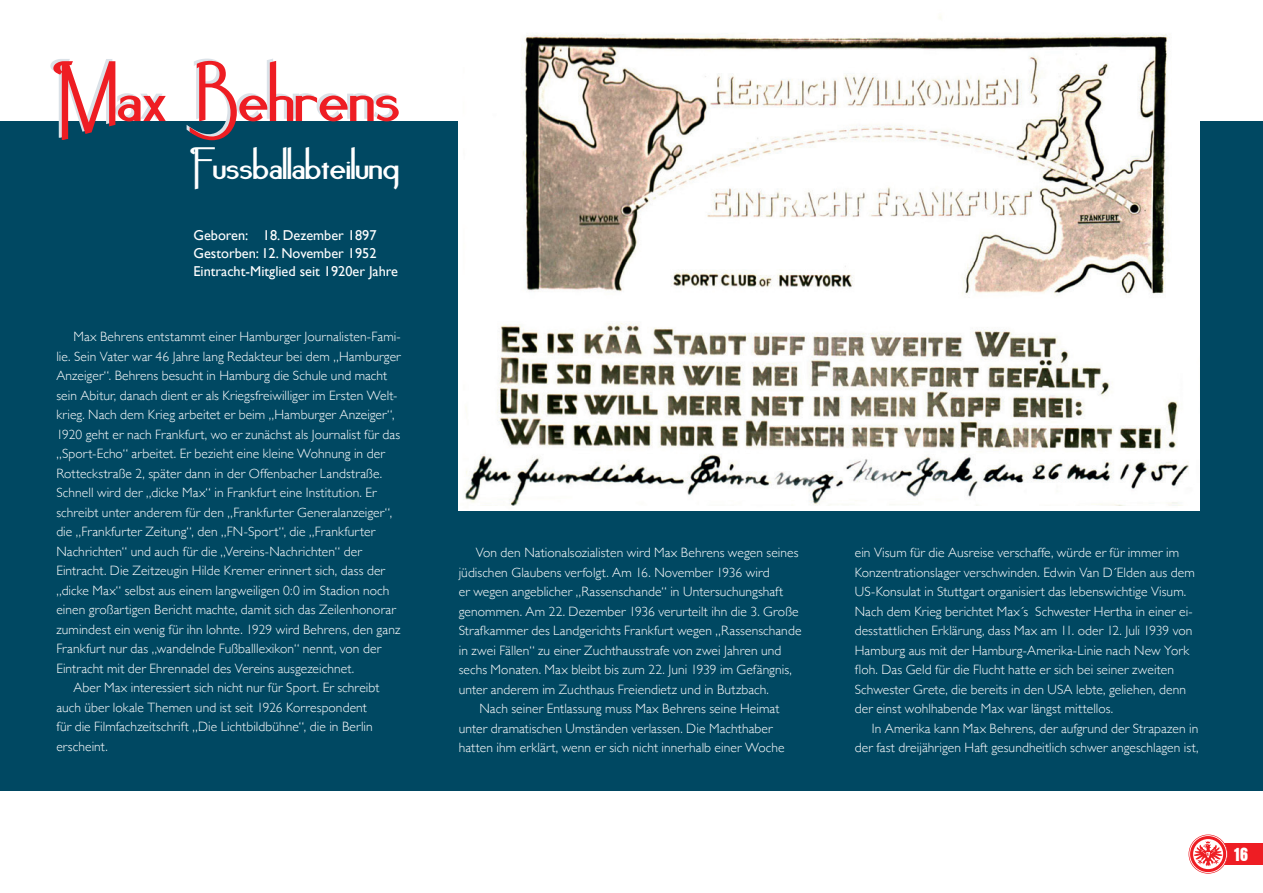
<style>
.page{position:relative;width:1263px;height:893px;background:#fff}
.page>*{position:absolute;margin:0;border:0;box-sizing:border-box;transform-origin:0 0}
.t1{font:63px "Noir et Blanc Bold";color:#ee1d23}
.t2{font:33.45px "Noir et Blanc Bold";color:#fff}
.t3{font:700 condensed 19.5px "Aurora BT";color:#fff}
.t4{font:14.25px/17.9px "Gill Sans";color:#fff}
.t5{font:300 13.5px/19.5px "Gill Sans";letter-spacing:.005em;color:#fff}
</style>
<div class="page">
<div style="left:0;top:121px;width:1263px;height:670px;background:#004862"></div>
<img style="left:459px;top:16px;width:741px;height:494px">
<div style="left:1195px;top:843px;width:68px;height:21px;background:#ee1d23"></div>
<svg style="left:1188px;top:834px;width:40px;height:40px"></svg>
<h1 class="t1" style="left:52px;top:61px;width:349px">Max Behrens</h1>
<h2 class="t2" style="left:190px;top:147px;width:211px">Fussballabteilung</h2>
<p class="t4" style="left:193px;top:226px;width:206px">Geboren: 18. Dezember 1897<br>Gestorben: 12. November 1952<br>Eintracht-Mitglied seit 1920er Jahre</p>
<p class="t5" style="left:73px;top:327px;width:329px">Max Behrens entstammt einer Hamburger Journalisten-Fami-</p>
<p class="t5" style="left:56px;top:346px;width:346px">lie. Sein Vater war 46 Jahre lang Redakteur bei dem „Hamburger</p>
<p class="t5" style="left:56px;top:366px;width:332px">Anzeiger“. Behrens besucht in Hamburg die Schule und macht</p>
<p class="t5" style="left:56px;top:385px;width:343px">sein Abitur, danach dient er als Kriegsfreiwilliger im Ersten Welt-</p>
<p class="t5" style="left:56px;top:405px;width:340px">krieg. Nach dem Krieg arbeitet er beim „Hamburger Anzeiger“,</p>
<p class="t5" style="left:56px;top:424px;width:345px">1920 geht er nach Frankfurt, wo er zunächst als Journalist für das</p>
<p class="t5" style="left:56px;top:444px;width:330px">„Sport-Echo“ arbeitet. Er bezieht eine kleine Wohnung in der</p>
<p class="t5" style="left:56px;top:463px;width:327px">Rotteckstraße 2, später dann in der Offenbacher Landstraße.</p>
<p class="t5" style="left:56px;top:483px;width:322px">Schnell wird der „dicke Max“ in Frankfurt eine Institution. Er</p>
<p class="t5" style="left:56px;top:502px;width:337px">schreibt unter anderem für den „Frankfurter Generalanzeiger“,</p>
<p class="t5" style="left:56px;top:522px;width:320px">die „Frankfurter Zeitung“, den „FN-Sport“, die „Frankfurter</p>
<p class="t5" style="left:56px;top:541px;width:307px">Nachrichten“ und auch für die „Vereins-Nachrichten“ der</p>
<p class="t5" style="left:56px;top:561px;width:330px">Eintracht. Die Zeitzeugin Hilde Kremer erinnert sich, dass der</p>
<p class="t5" style="left:56px;top:580px;width:335px">„dicke Max“ selbst aus einem langweiligen 0:0 im Stadion noch</p>
<p class="t5" style="left:56px;top:600px;width:341px">einen großartigen Bericht machte, damit sich das Zeilenhonorar</p>
<p class="t5" style="left:56px;top:619px;width:346px">zumindest ein wenig für ihn lohnte. 1929 wird Behrens, den ganz</p>
<p class="t5" style="left:56px;top:639px;width:326px">Frankfurt nur das „wandelnde Fußballlexikon“ nennt, von der</p>
<p class="t5" style="left:56px;top:658px;width:299px">Eintracht mit der Ehrennadel des Vereins ausgezeichnet.</p>
<p class="t5" style="left:73px;top:678px;width:308px">Aber Max interessiert sich nicht nur für Sport. Er schreibt</p>
<p class="t5" style="left:56px;top:697px;width:312px">auch über lokale Themen und ist seit 1926 Korrespondent</p>
<p class="t5" style="left:56px;top:717px;width:318px">für die Filmfachzeitschrift „Die Lichtbildbühne“, die in Berlin</p>
<p class="t5" style="left:56px;top:736px;width:53px">erscheint.</p>
<p class="t5" style="left:476px;top:543px;width:324px">Von den Nationalsozialisten wird Max Behrens wegen seines</p>
<p class="t5" style="left:459px;top:562px;width:312px">jüdischen Glaubens verfolgt. Am 16. November 1936 wird</p>
<p class="t5" style="left:459px;top:582px;width:326px">er wegen angeblicher „Rassenschande“ in Untersuchungshaft</p>
<p class="t5" style="left:459px;top:601px;width:341px">genommen. Am 22. Dezember 1936 verurteilt ihn die 3. Große</p>
<p class="t5" style="left:459px;top:621px;width:344px">Strafkammer des Landgerichts Frankfurt wegen „Rassenschande</p>
<p class="t5" style="left:459px;top:640px;width:324px">in zwei Fällen“ zu einer Zuchthausstrafe von zwei Jahren und</p>
<p class="t5" style="left:459px;top:660px;width:335px">sechs Monaten. Max bleibt bis zum 22. Juni 1939 im Gefängnis,</p>
<p class="t5" style="left:459px;top:679px;width:312px">unter anderem im Zuchthaus Freiendietz und in Butzbach.</p>
<p class="t5" style="left:479px;top:699px;width:302px">Nach seiner Entlassung muss Max Behrens seine Heimat</p>
<p class="t5" style="left:459px;top:718px;width:315px">unter dramatischen Umständen verlassen. Die Machthaber</p>
<p class="t5" style="left:459px;top:738px;width:327px">hatten ihm erklärt, wenn er sich nicht innerhalb einer Woche</p>
<p class="t5" style="left:855px;top:543px;width:341px">ein Visum für die Ausreise verschaffe, würde er für immer im Konzentrationslager verschwinden. Edwin Van D´Elden aus dem US-Konsulat in Stuttgart organisiert das lebenswichtige Visum.<br>Nach dem Krieg berichtet Max´s Schwester Hertha in einer ei&shy;desstattlichen Erklärung, dass Max am 11. oder 12. Juli 1939 von Hamburg aus mit der Hamburg-Amerika-Linie nach New York floh. Das Geld für die Flucht hatte er sich bei seiner zweiten Schwester Grete, die bereits in den USA lebte, geliehen, denn der einst wohlhabende Max war längst mittellos.</p>
<p class="t5" style="left:855px;top:718px;width:345px;text-align:right">In Amerika kann Max Behrens, der aufgrund der Strapazen in der fast dreijährigen Haft gesundheitlich schwer angeschlagen ist,</p>
<h3 class="t3" style="left:1234px;top:843px;width:15px">16</h3>
</div>
